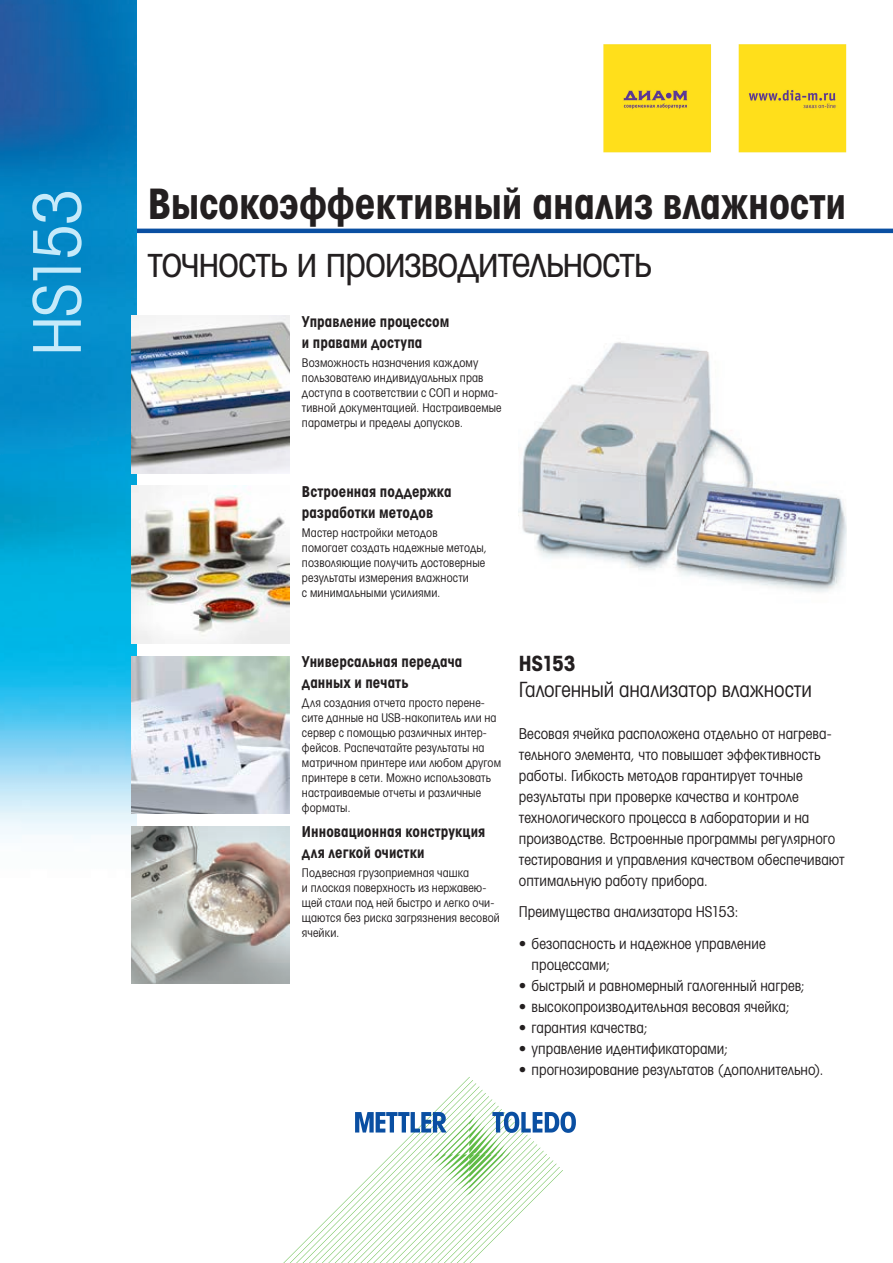
<style>
.page{position:relative;width:893px;height:1263px;background:#fff}
.page>*{position:absolute;margin:0;border:0;box-sizing:border-box;transform-origin:0 0}
.t1{font:66px "Avant Garde Gothic Cd Bk ITC";letter-spacing:-.055em;color:#c6eafa}
.t2{font:42px "Avant Garde Gothic Cd Bd ITC";letter-spacing:-.005em;color:#231f20}
.t3{font:42px "Avant Garde Gothic Cd Bk ITC";letter-spacing:-.03em;color:#231f20}
.t4{font:21px "Avant Garde Gothic Cd Bk ITC";letter-spacing:-.005em;color:#231f20}
.t5{font:21px "Avant Garde Gothic Cd Bd ITC";letter-spacing:-.03em;color:#231f20}
.t6{font:15px/21px "Avant Garde Gothic Cd Bk ITC";color:#231f20}
.t7{font:15px/21px "Avant Garde Gothic Cd Bd ITC";letter-spacing:.005em;color:#231f20}
.t8{font:12px/15px "Avant Garde Gothic Cd Bk ITC";letter-spacing:.01em;color:#231f20}
</style>
<div class="page">
<hr style="left:106px;top:229px;width:787px;height:4px;background:#0a4fa2">
<img style="left:0;top:0;width:136px;height:924px">
<svg style="left:283px;top:1077px;width:293px;height:186px"></svg>
<img style="left:132px;top:316px;width:157px;height:157px">
<img style="left:132px;top:486px;width:157px;height:157px">
<img style="left:132px;top:826px;width:157px;height:157px">
<img style="left:519px;top:342px;width:327px;height:250px">
<img style="left:132px;top:656px;width:157px;height:157px">
<img style="left:603px;top:44px;width:244px;height:109px">
<h1 class="t1" style="left:16px;top:356px;width:169px;rotate:-90deg">HS153</h1>
<h2 class="t2" style="left:148px;top:177px;width:700px">Высокоэффективный анализ влажности</h2>
<h2 class="t3" style="left:147px;top:236px;width:506px">точность и производительность</h2>
<p class="t7" style="left:302px;top:310px;width:149px">Управление процессом и правами доступа</p>
<p class="t8" style="left:302px;top:355px;width:201px">Возможность назначения каждому пользователю индивидуальных прав доступа в соответствии с СОП и норма&shy;тивной документацией. Настраиваемые параметры и пределы допусков.</p>
<p class="t7" style="left:302px;top:481px;width:151px">Встроенная поддержка разработки методов</p>
<p class="t8" style="left:302px;top:525px;width:187px">Мастер настройки методов<br>помогает создать надежные методы, позволяющие получить достоверные результаты измерения влажности<br>с минимальными усилиями.</p>
<p class="t7" style="left:302px;top:651px;width:162px">Универсальная передача данных и печать</p>
<p class="t8" style="left:302px;top:695px;width:201px">Для создания отчета просто перене&shy;сите данные на USB-накопитель или на сервер с помощью различных интер&shy;фейсов. Распечатайте результаты на матричном принтере или любом другом принтере в сети. Можно использовать настраиваемые отчеты и различные форматы.</p>
<p class="t7" style="left:302px;top:821px;width:185px">Инновационная конструкция для легкой очистки</p>
<p class="t8" style="left:302px;top:865px;width:199px">Подвесная грузоприемная чашка<br>и плоская поверхность из нержавею&shy;щей стали под ней быстро и легко очи&shy;щаются без риска загрязнения весовой ячейки.</p>
<h3 class="t5" style="left:519px;top:650px;width:58px">HS153</h3>
<h3 class="t4" style="left:519px;top:676px;width:295px">Галогенный анализатор влажности</h3>
<p class="t6" style="left:519px;top:722px;width:327px">Весовая ячейка расположена отдельно от нагрева&shy;тельного элемента, что повышает эффективность работы. Гибкость методов гарантирует точные результаты при проверке качества и контроле технологического процесса в лаборатории и на производстве. Встроенные программы регулярного тестирования и управления качеством обеспечивают оптимальную работу прибора.</p>
<p class="t6" style="left:519px;top:901px;width:221px">Преимущества анализатора HS153:</p>
<p class="t6" style="left:532px;top:932px;width:236px;text-indent:-13px">• безопасность и надежное управление процессами;</p>
<p class="t6" style="left:519px;top:974px;width:288px">• быстрый и равномерный галогенный нагрев;</p>
<p class="t6" style="left:519px;top:995px;width:272px">• высокопроизводительная весовая ячейка;</p>
<p class="t6" style="left:519px;top:1016px;width:131px">• гарантия качества;</p>
<p class="t6" style="left:519px;top:1037px;width:211px">• управление идентификаторами;</p>
<p class="t6" style="left:519px;top:1058px;width:306px">• прогнозирование результатов (дополнительно).</p>
</div>
